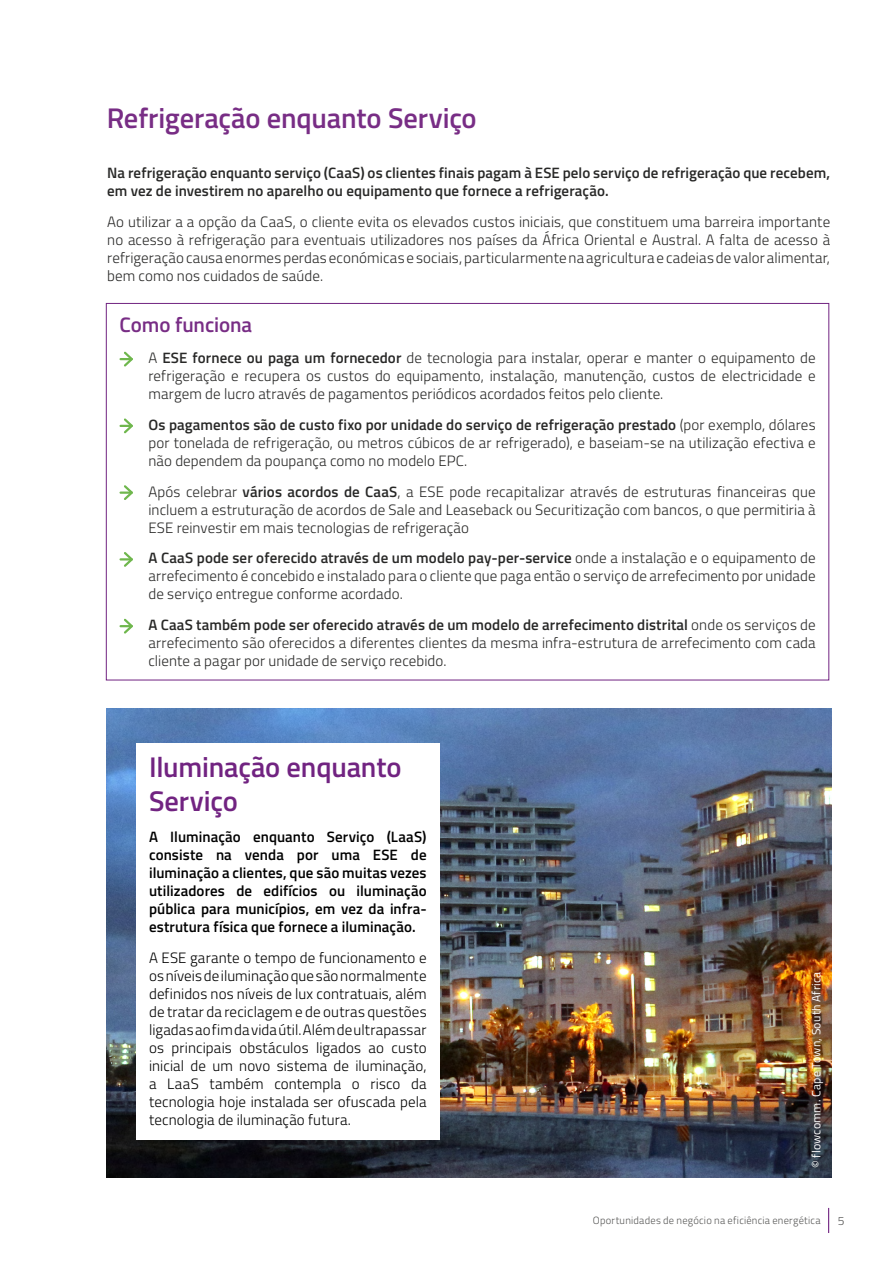
<style>
.page{position:relative;width:893px;height:1263px;background:#fff}
.page>*{position:absolute;margin:0;border:0;box-sizing:border-box;transform-origin:0 0}
.Subt{font:600 28.5px "Titillium";letter-spacing:-.005em;color:#782d85}
.Subt-2{font:600 28.5px/34.2px "Titillium";letter-spacing:-.005em;color:#712381}
.Subt_02{font:600 21px "Titillium";letter-spacing:-.005em;color:#782d85}
.TXT{font:300 15px/18px "Titillium";letter-spacing:.005em;color:#282827;text-align:justify}
.TXT-2{font:300 15px/18px "Titillium";letter-spacing:.005em;color:#000;text-align:justify}
.TXT-3{font:600 15px/18px "Titillium";letter-spacing:.005em;color:#000;text-align:justify}
.TXT-4{font:600 15px/18px "Titillium";letter-spacing:.005em;color:#282827}
.folio_1{font:12px "Titillium";letter-spacing:.015em;color:#fff}
.t1{font:300 12px "Titillium";color:#575756}
.t2{font:300 10.5px "Titillium";letter-spacing:.02em;color:#575756}
.s1{font-weight:600}
</style>
<div class="page">
<img style="left:106px;top:709px;width:725px;height:469px">
<svg style="left:121px;top:351px;width:12px;height:16px"></svg>
<svg style="left:121px;top:418px;width:12px;height:16px"></svg>
<svg style="left:121px;top:485px;width:12px;height:15px"></svg>
<svg style="left:121px;top:552px;width:12px;height:15px"></svg>
<svg style="left:121px;top:618px;width:12px;height:16px"></svg>
<div style="left:136px;top:743px;width:303px;height:397px;background:#fff"></div>
<svg style="left:828px;top:1208px;width:1px;height:25px"></svg>
<p class="Subt" style="left:107px;top:96px;width:372px">Refrigeração enquanto Serviço</p>
<p class="TXT-4" style="left:107px;top:163px;width:724px">Na refrigeração enquanto serviço (CaaS) os clientes finais pagam à ESE pelo serviço de refrigeração que recebem, em vez de investirem no aparelho ou equipamento que fornece a refrigeração.</p>
<p class="TXT" style="left:107px;top:212px;width:724px">Ao utilizar a a opção da CaaS, o cliente evita os elevados custos iniciais, que constituem uma barreira importante no acesso à refrigeração para eventuais utilizadores nos países da África Oriental e Austral. A falta de acesso à refrigeração causa enormes perdas económicas e sociais, particularmente na agricultura e cadeias de valor alimentar, bem como nos cuidados de saúde.</p>
<p class="Subt_02" style="left:119px;top:309px;width:134px">Como funciona</p>
<p class="TXT" style="left:148px;top:348px;width:669px">A <span class="s1">ESE fornece ou paga um fornecedor</span> de tecnologia para instalar, operar e manter o equipamento de refrigeração e recupera os custos do equipamento, instalação, manutenção, custos de electricidade e margem de lucro através de pagamentos periódicos acordados feitos pelo cliente.</p>
<p class="TXT" style="left:148px;top:415px;width:669px"><span class="s1">Os pagamentos são de custo fixo por unidade do serviço de refrigeração prestado</span> (por exemplo, dólares por tonelada de refrigeração, ou metros cúbicos de ar refrigerado), e baseiam-se na utilização efectiva e não dependem da poupança como no modelo EPC.</p>
<p class="TXT" style="left:148px;top:482px;width:669px">Após celebrar <span class="s1">vários acordos de CaaS</span>, a ESE pode recapitalizar através de estruturas financeiras que incluem a estruturação de acordos de Sale and Leaseback ou Securitização com bancos, o que permitiria à ESE reinvestir em mais tecnologias de refrigeração</p>
<p class="TXT" style="left:148px;top:548px;width:669px"><span class="s1">A CaaS pode ser oferecido através de um modelo pay-per-service</span> onde a instalação e o equipamento de arrefecimento é concebido e instalado para o cliente que paga então o serviço de arrefecimento por unidade de serviço entregue conforme acordado.</p>
<p class="TXT" style="left:148px;top:615px;width:669px"><span class="s1">A CaaS também pode ser oferecido através de um modelo de arrefecimento distrital</span> onde os serviços de arrefecimento são oferecidos a diferentes clientes da mesma infra-estrutura de arrefecimento com cada cliente a pagar por unidade de serviço recebido.</p>
<p class="Subt-2" style="left:149px;top:749px;width:254px">Iluminação enquanto<br>Serviço</p>
<p class="TXT-3" style="left:149px;top:827px;width:279px">A Iluminação enquanto Serviço (LaaS) consiste na venda por uma ESE de iluminação a clientes, que são muitas vezes utilizadores de edifícios ou iluminação pública para municípios, em vez da infra&shy;estrutura física que fornece a iluminação.</p>
<p class="TXT-2" style="left:149px;top:948px;width:279px">A ESE garante o tempo de funcionamento e os níveis de iluminação que são normalmente definidos nos níveis de lux contratuais, além de tratar da reciclagem e de outras questões ligadas ao fim da vida útil. Além de ultrapassar os principais obstáculos ligados ao custo inicial de um novo sistema de iluminação, a LaaS também contempla o risco da tecnologia hoje instalada ser ofuscada pela tecnologia de iluminação futura.</p>
<p class="folio_1" style="left:807px;top:1168px;width:198px;rotate:-90deg">© flowcomm. Cape Town, South Africa</p>
<p class="t2" style="left:593px;top:1213px;width:229px">Oportunidades de negócio na eficiência energética</p>
<p class="t1" style="left:838px;top:1212px;width:8px">5</p>
</div>
